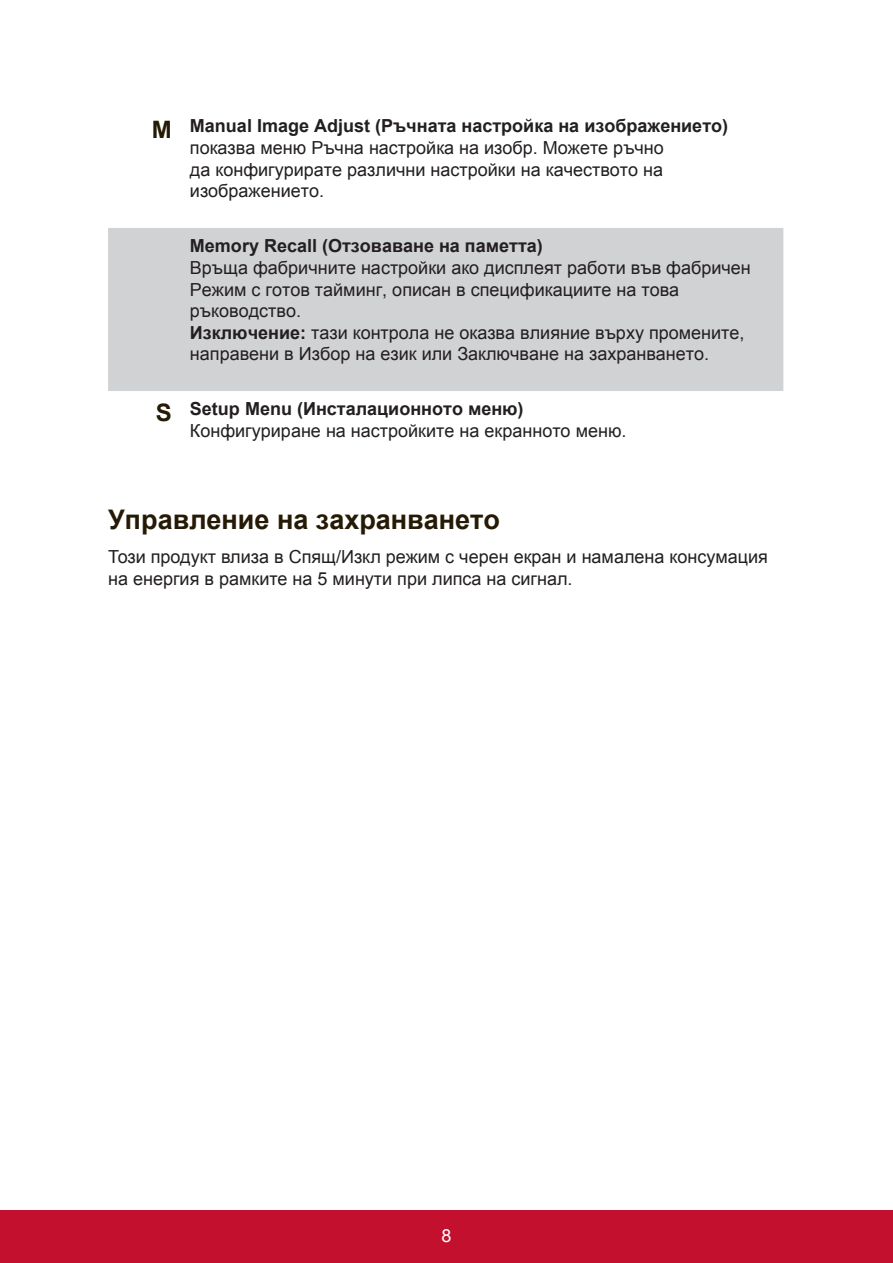
<style>
.page{position:relative;width:893px;height:1263px;background:#fff}
.page>*{position:absolute;margin:0;border:0;box-sizing:border-box;transform-origin:0 0}
.t1{font:700 27px "Arial";color:#251a05}
.t2{font:18px/21.6px "Arial";color:#231f20}
.t3{font:700 18px "Arial";color:#231f20}
.t4{font:18px "Arial";color:#fff}
.s1{font-weight:700;font-size:24px;color:#251a05}
.s2{font-weight:700}
</style>
<div class="page">
<div style="left:0;top:1210px;width:892px;height:53px;background:#c3102f"></div>
<div style="left:108px;top:228px;width:675px;height:163px;background:#d1d2d4"></div>
<p class="t2" style="left:190px;top:116px;width:539px;text-indent:-38px"><span class="s1">M</span> <span class="s2">Manual Image Adjust (Ръчната настройка на изображението) </span>показва меню Ръчна настройка на изобр. Можете ръчно<br>да конфигурирате различни настройки на качеството на изображението.</p>
<p class="t3" style="left:190px;top:234px;width:354px">Memory Recall (Отзоваване на паметта)</p>
<p class="t2" style="left:190px;top:257px;width:562px">Връща фабричните настройки ако дисплеят работи във фабричен Режим с готов тайминг, описан в спецификациите на това ръководство.<br><span class="s2">Изключение:</span> тази контрола не оказва влияние върху промените, направени в Избор на език или Заключване на захранването.</p>
<p class="t2" style="left:190px;top:398px;width:438px;text-indent:-34px"><span class="s1">S</span> <span class="s2">Setup Menu (Инсталационното меню)<br></span>Конфигуриране на настройките на екранното меню.</p>
<h1 class="t1" style="left:108px;top:502px;width:393px">Управление на захранването</h1>
<p class="t2" style="left:108px;top:546px;width:661px">Този продукт влиза в Спящ/Изкл режим с черен екран и намалена консумация на енергия в рамките на 5 минути при липса на сигнал.</p>
<p class="t4" style="left:441px;top:1223px;width:12px">8</p>
</div>
